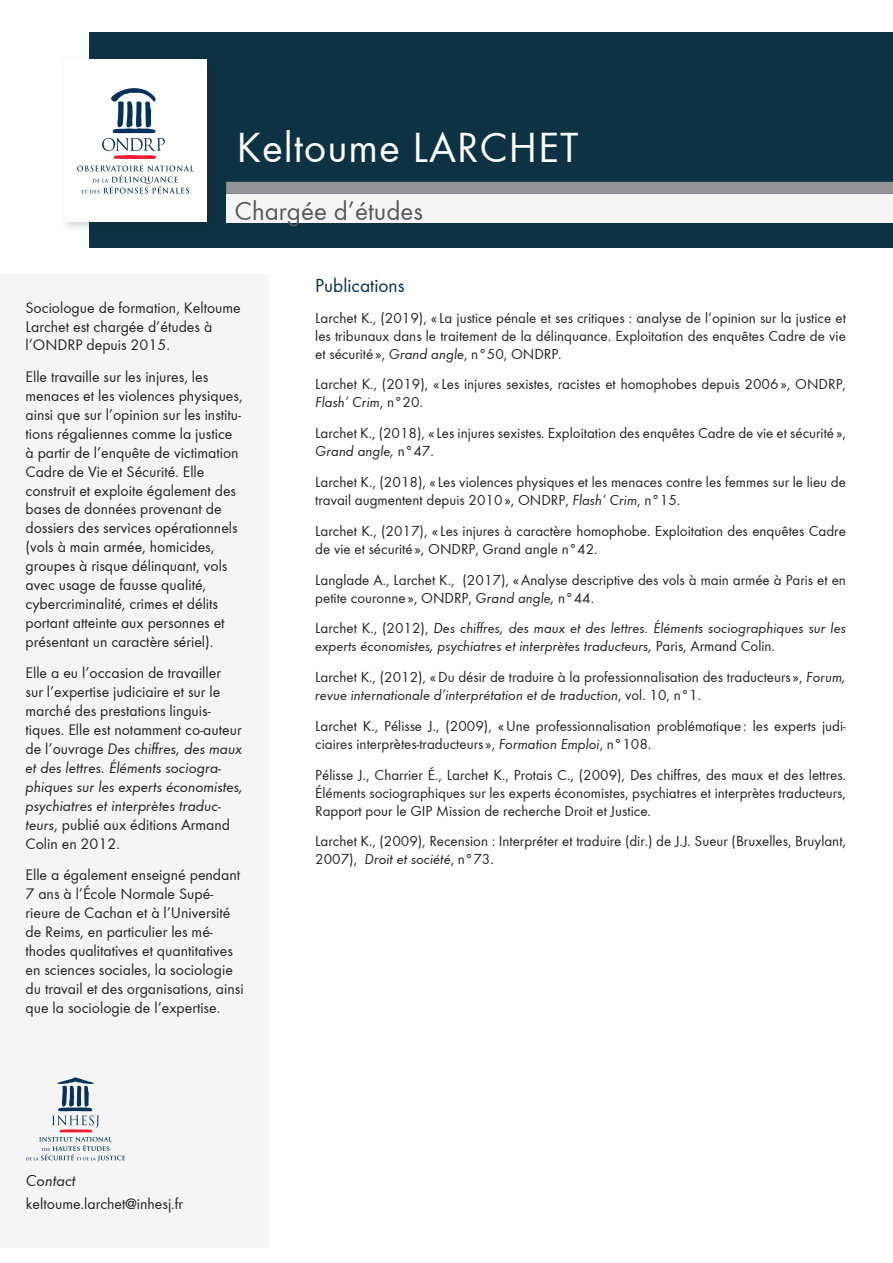
<style>
.page{position:relative;width:893px;height:1263px;background:#fff}
.page>*{position:absolute;margin:0;border:0;box-sizing:border-box;transform-origin:0 0}
.t1{font:43.5px "Function";letter-spacing:.02em;color:#fff}
.t2{font:27px "Function";color:#57585a}
.t3{font:19.5px "Function";color:#002d4c}
.t4{font:italic 16.5px "Function";color:#231f20}
.t5{font:15.75px/18.9px "Function";color:#231f20}
.t6{font:15px/18px "Function";color:#231f20}
.t7{font:italic 15px/18px "Function";color:#231f20}
.s1{font-style:italic}
.s2{font-style:normal}
</style>
<div class="page">
<div style="left:89px;top:33px;width:804px;height:215px;background:#0c3243"></div>
<div style="left:0;top:274px;width:268px;height:974px;background:#f5f5f6"></div>
<div style="left:226px;top:182px;width:667px;height:12px;background:#939598"></div>
<div style="left:226px;top:194px;width:667px;height:28px;background:#f5f5f6"></div>
<svg style="left:26px;top:1077px;width:99px;height:85px"></svg>
<div style="left:59px;top:54px;width:159px;height:180px;background:#231f20;opacity:.2"></div>
<div style="left:64px;top:60px;width:143px;height:162px;background:#fff"></div>
<svg style="left:77px;top:165px;width:117px;height:29px"></svg>
<svg style="left:102px;top:88px;width:63px;height:71px"></svg>
<p class="t1" style="left:236px;top:122px;width:344px">Keltoume LARCHET</p>
<p class="t2" style="left:235px;top:196px;width:190px">Chargée d’études</p>
<p class="t5" style="left:26px;top:298px;width:217px">Sociologue de formation, Keltoume<br>Larchet est chargée d’études à l’ONDRP depuis 2015.</p>
<p class="t5" style="left:26px;top:367px;width:219px">Elle travaille sur les injures, les menaces et les violences physiques, ainsi que sur l’opinion sur les institu&shy;tions régaliennes comme la justice à partir de l’enquête de victimation Cadre de Vie et Sécurité. Elle construit et exploite également des bases de données provenant de dossiers des services opérationnels (vols à main armée, homicides, groupes à risque délinquant, vols avec usage de fausse qualité, cybercriminalité, crimes et délits portant atteinte aux personnes et présentant un caractère sériel).</p>
<p class="t5" style="left:26px;top:664px;width:219px">Elle a eu l’occasion de travailler<br>sur l’expertise judiciaire et sur le marché des prestations linguis&shy;tiques. Elle est notamment co-auteur de l’ouvrage <span class="s1">Des chiffres, des maux et des lettres. Éléments sociogra&shy;phiques sur les experts économistes, psychiatres et interprètes traduc&shy;teurs</span>, publié aux éditions Armand Colin en 2012.</p>
<p class="t5" style="left:26px;top:865px;width:220px">Elle a également enseigné pendant 7 ans à l’École Normale Supé&shy;rieure de Cachan et à l’Université de Reims, en particulier les mé&shy;thodes qualitatives et quantitatives en sciences sociales, la sociologie du travail et des organisations, ainsi que la sociologie de l’expertise.</p>
<p class="t4" style="left:26px;top:1171px;width:51px">Contact</p>
<p class="t5" style="left:26px;top:1194px;width:159px">keltoume.larchet@inhesj.fr</p>
<p class="t3" style="left:315px;top:274px;width:91px">Publications</p>
<p class="t6" style="left:315px;top:309px;width:532px;text-align:justify">Larchet K., (2019), « La justice pénale et ses critiques : analyse de l’opinion sur la justice et les tribunaux dans le traitement de la délinquance. Exploitation des enquêtes Cadre de vie et sécurité », <span class="s1">Grand angle</span>, n°50, ONDRP.</p>
<p class="t6" style="left:315px;top:376px;width:532px">Larchet K., (2019), « Les injures sexistes, racistes et homophobes depuis 2006», ONDRP,<br><span class="s1">Flash’ Crim</span>, n°20.</p>
<p class="t6" style="left:315px;top:424px;width:532px">Larchet K., (2018), « Les injures sexistes. Exploitation des enquêtes Cadre de vie et sécurité »,<br><span class="s1">Grand angle,</span> n°47.</p>
<p class="t6" style="left:315px;top:473px;width:532px">Larchet K., (2018), « Les violences physiques et les menaces contre les femmes sur le lieu de travail augmentent depuis 2010», ONDRP, <span class="s1">Flash’ Crim</span>, n°15.</p>
<p class="t6" style="left:315px;top:522px;width:532px">Larchet K., (2017), « Les injures à caractère homophobe. Exploitation des enquêtes Cadre de vie et sécurité », ONDRP, Grand angle n°42.</p>
<p class="t6" style="left:315px;top:571px;width:532px">Langlade A., Larchet K., (2017), «Analyse descriptive des vols à main armée à Paris et en petite couronne », ONDRP, <span class="s1">Grand angle,</span> n°44.</p>
<p class="t7" style="left:315px;top:619px;width:532px"><span class="s2">Larchet K., (2012),</span> Des chiffres, des maux et des lettres. Éléments sociographiques sur les experts économistes, psychiatres et interprètes traducteurs, <span class="s2">Paris, Armand Colin.</span></p>
<p class="t6" style="left:315px;top:668px;width:532px">Larchet K., (2012), «Du désir de traduire à la professionnalisation des traducteurs », <span class="s1">Forum, revue internationale d’interprétation et de traduction</span>, vol. 10, n°1.</p>
<p class="t6" style="left:315px;top:717px;width:532px">Larchet K., Pélisse J., (2009), «Une professionnalisation problématique : les experts judi&shy;ciaires interprètes-traducteurs », <span class="s1">Formation Emploi</span>, n°108.</p>
<p class="t6" style="left:315px;top:766px;width:532px;text-align:justify">Pélisse J., Charrier É., Larchet K., Protais C., (2009), Des chiffres, des maux et des lettres.<br>Éléments sociographiques sur les experts économistes, psychiatres et interprètes traducteurs, Rapport pour le GIP Mission de recherche Droit et Justice.</p>
<p class="t6" style="left:315px;top:832px;width:532px">Larchet K., (2009), Recension : Interpréter et traduire (dir.) de J.J. Sueur (Bruxelles, Bruylant,<br>2007), <span class="s1">Droit et société</span>, n°73.</p>
</div>
